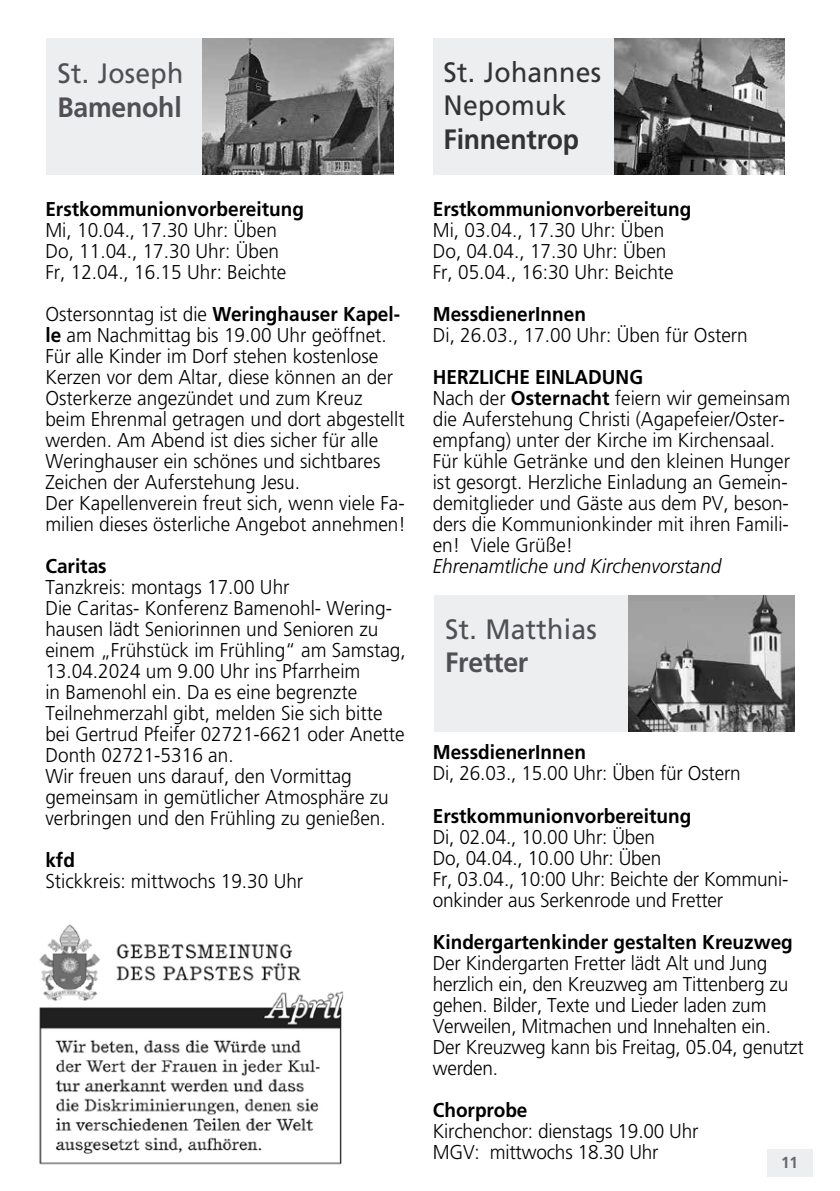
<style>
.page{position:relative;width:840px;height:1191px;background:#fff}
.page>*{position:absolute;margin:0;border:0;box-sizing:border-box;transform-origin:0 0}
.t1{font:28px "Frutiger";letter-spacing:.01em;color:#504f53;scale:.95 1}
.t2{font:28px/33.6px "Frutiger";letter-spacing:.01em;color:#333;scale:.95 1}
.t3{font:700 28px "Frutiger";letter-spacing:-.01em;color:#504f53;scale:.95 1}
.t4{font:700 28px "Frutiger";letter-spacing:-.01em;color:#333;scale:.95 1}
.t5{font:300 20px/21px "Frutiger";color:#000;scale:.95 1}
.t6{font:700 20px "Frutiger";color:#000;scale:.95 1}
.t7{font:italic 300 20px "Frutiger";color:#000;scale:.95 1}
.t8{font:700 16px "Frutiger";color:#68676c;scale:.95 1}
.s1{font-weight:700}
</style>
<div class="page">
<div style="left:766px;top:1148px;width:45px;height:28px;background:#edeeef"></div>
<div style="left:432px;top:38px;width:352px;height:136px;background:#edeeef"></div>
<img style="left:614px;top:38px;width:170px;height:136px">
<div style="left:47px;top:38px;width:346px;height:136px;background:#edeeef"></div>
<img style="left:202px;top:38px;width:191px;height:136px">
<img style="left:39px;top:924px;width:305px;height:241px">
<div style="left:434px;top:595px;width:360px;height:136px;background:#edeeef"></div>
<img style="left:628px;top:595px;width:166px;height:136px">
<h1 class="t1" style="left:57px;top:57px;width:134px">St. Joseph</h1>
<h1 class="t3" style="left:57px;top:90px;width:132px">Bamenohl</h1>
<p class="t6" style="left:45px;top:197px;width:273px">Erstkommunionvorbereitung</p>
<p class="t5" style="left:45px;top:219px;width:255px">Mi, 10.04., 17.30 Uhr: Üben<br>Do, 11.04., 17.30 Uhr: Üben<br>Fr, 12.04., 16.15 Uhr: Beichte</p>
<p class="t5" style="left:45px;top:303px;width:380px">Ostersonntag ist die <span class="s1">Weringhauser Kapel&shy;le</span> am Nachmittag bis 19.00 Uhr geöffnet.<br>Für alle Kinder im Dorf stehen kostenlose Kerzen vor dem Altar, diese können an der Osterkerze angezündet und zum Kreuz beim Ehrenmal getragen und dort abgestellt werden. Am Abend ist dies sicher für alle Weringhauser ein schönes und sichtbares Zeichen der Auferstehung Jesu.<br>Der Kapellenverein freut sich, wenn viele Fa&shy;milien dieses österliche Angebot annehmen!</p>
<p class="t6" style="left:45px;top:554px;width:66px">Caritas</p>
<p class="t5" style="left:45px;top:576px;width:380px">Tanzkreis: montags 17.00 Uhr<br>Die Caritas- Konferenz Bamenohl- Wering&shy;hausen lädt Seniorinnen und Senioren zu einem „Frühstück im Frühling“ am Samstag, 13.04.2024 um 9.00 Uhr ins Pfarrheim<br>in Bamenohl ein. Da es eine begrenzte Teilnehmerzahl gibt, melden Sie sich bitte bei Gertrud Pfeifer 02721-6621 oder Anette Donth 02721-5316 an.<br>Wir freuen uns darauf, den Vormittag gemeinsam in gemütlicher Atmosphäre zu verbringen und den Frühling zu genießen.</p>
<p class="t6" style="left:45px;top:848px;width:33px">kfd</p>
<p class="t5" style="left:45px;top:870px;width:273px">Stickkreis: mittwochs 19.30 Uhr</p>
<h1 class="t2" style="left:443px;top:55px;width:167px">St. Johannes<br>Nepomuk</h1>
<h1 class="t4" style="left:443px;top:123px;width:144px">Finnentrop</h1>
<p class="t6" style="left:432px;top:197px;width:273px">Erstkommunionvorbereitung</p>
<p class="t5" style="left:432px;top:219px;width:255px">Mi, 03.04., 17.30 Uhr: Üben<br>Do, 04.04., 17.30 Uhr: Üben<br>Fr, 05.04., 16:30 Uhr: Beichte</p>
<p class="t6" style="left:432px;top:302px;width:163px">MessdienerInnen</p>
<p class="t5" style="left:432px;top:324px;width:333px">Di, 26.03., 17.00 Uhr: Üben für Ostern</p>
<p class="t5" style="left:432px;top:366px;width:377px"><span class="s1">HERZLICHE EINLADUNG<br></span>Nach der <span class="s1">Osternacht</span> feiern wir gemeinsam die Auferstehung Christi (Agapefeier/Oster&shy;empfang) unter der Kirche im Kirchensaal.<br>Für kühle Getränke und den kleinen Hunger ist gesorgt. Herzliche Einladung an Gemein&shy;demitglieder und Gäste aus dem PV, beson&shy;ders die Kommunionkinder mit ihren Famili&shy;en! Viele Grüße!</p>
<p class="t7" style="left:432px;top:554px;width:305px">Ehrenamtliche und Kirchenvorstand</p>
<h1 class="t1" style="left:445px;top:612px;width:161px">St. Matthias</h1>
<h1 class="t3" style="left:445px;top:646px;width:89px">Fretter</h1>
<p class="t6" style="left:432px;top:741px;width:163px">MessdienerInnen</p>
<p class="t5" style="left:432px;top:763px;width:325px">Di, 26.03., 15.00 Uhr: Üben für Ostern</p>
<p class="t6" style="left:432px;top:804px;width:273px">Erstkommunionvorbereitung</p>
<p class="t5" style="left:432px;top:826px;width:375px">Di, 02.04., 10.00 Uhr: Üben<br>Do, 04.04., 10.00 Uhr: Üben<br>Fr, 03.04., 10:00 Uhr: Beichte der Kommuni&shy;onkinder aus Serkenrode und Fretter</p>
<p class="t6" style="left:432px;top:930px;width:380px">Kindergartenkinder gestalten Kreuzweg</p>
<p class="t5" style="left:432px;top:952px;width:392px">Der Kindergarten Fretter lädt Alt und Jung herzlich ein, den Kreuzweg am Tittenberg zu gehen. Bilder, Texte und Lieder laden zum Verweilen, Mitmachen und Innehalten ein.<br>Der Kreuzweg kann bis Freitag, 05.04, genutzt werden.</p>
<p class="t6" style="left:432px;top:1098px;width:101px">Chorprobe</p>
<p class="t5" style="left:432px;top:1120px;width:281px">Kirchenchor: dienstags 19.00 Uhr<br>MGV: mittwochs 18.30 Uhr</p>
<p class="t8" style="left:780px;top:1152px;width:19px">11</p>
</div>
